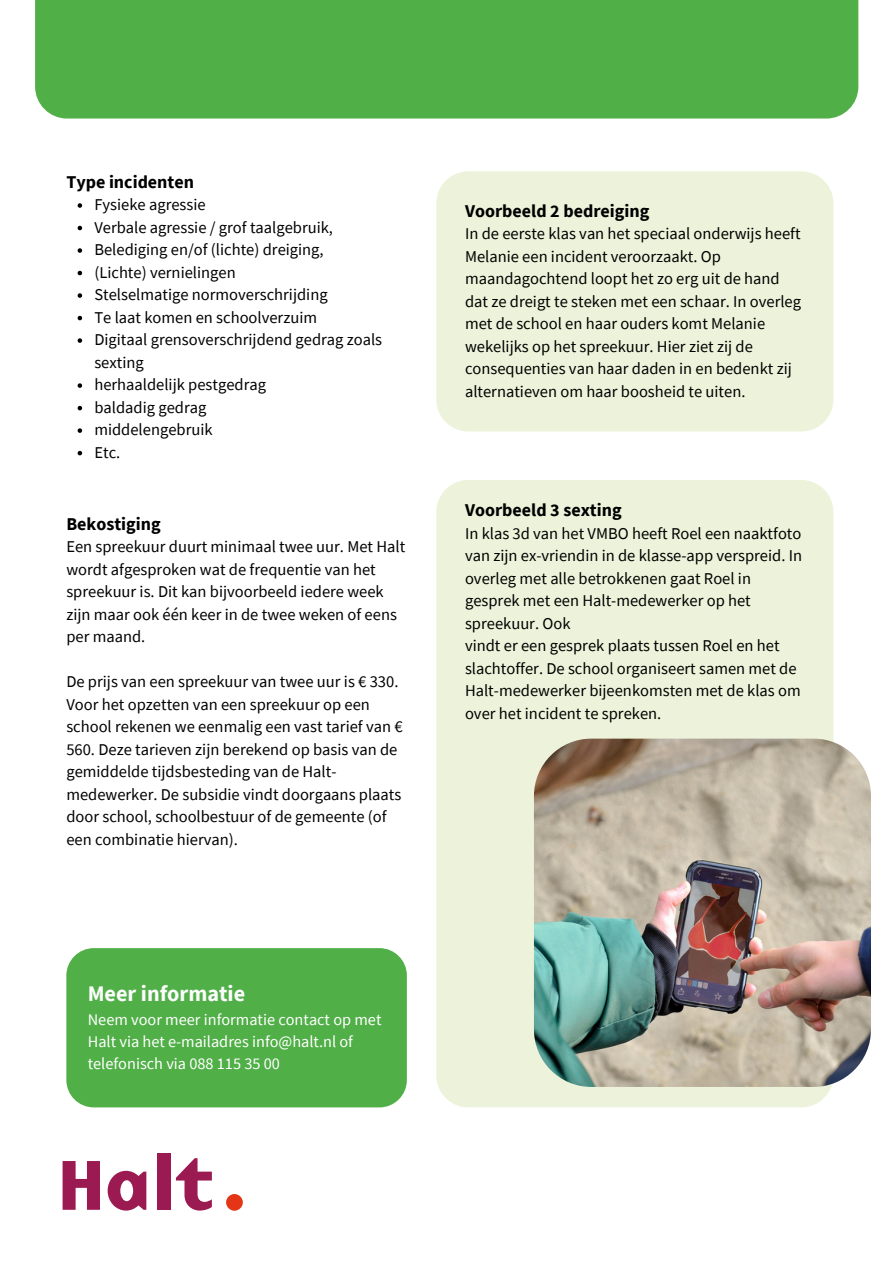
<style>
.page{position:relative;width:893px;height:1264px;background:#fff}
.page>*{position:absolute;margin:0;border:0;box-sizing:border-box;transform-origin:0 0}
.t1{font:700 22.2px "Source Sans Pro";color:#fcfcfc}
.t2{font:700 18px "Source Sans Pro";color:#000}
.t3{font:16.5px/22.5px "Source Sans Pro";color:#000}
.t4{font:16.2px/22.2px "Source Sans Pro";color:#fff}
</style>
<div class="page">
<svg style="left:63px;top:1161px;width:37px;height:48px"></svg>
<svg style="left:108px;top:1170px;width:38px;height:40px"></svg>
<div style="left:157px;top:1152px;width:13px;height:57px;background:#9c1a52"></div>
<svg style="left:176px;top:1158px;width:36px;height:52px"></svg>
<div style="left:226px;top:1193px;width:17px;height:17px;background:#e53517;border-radius:50%"></div>
<div style="left:35px;top:0;width:823px;height:118px;background:#50af47"></div>
<div style="left:436px;top:171px;width:397px;height:260px;background:#edf3da;border-radius:32px"></div>
<svg style="left:78px;top:203px;width:4px;height:5px"></svg>
<svg style="left:78px;top:226px;width:4px;height:4px"></svg>
<svg style="left:78px;top:248px;width:4px;height:5px"></svg>
<svg style="left:78px;top:271px;width:4px;height:4px"></svg>
<svg style="left:78px;top:293px;width:4px;height:5px"></svg>
<svg style="left:78px;top:316px;width:4px;height:4px"></svg>
<svg style="left:78px;top:338px;width:4px;height:5px"></svg>
<svg style="left:78px;top:383px;width:4px;height:5px"></svg>
<svg style="left:78px;top:406px;width:4px;height:4px"></svg>
<svg style="left:78px;top:428px;width:4px;height:5px"></svg>
<svg style="left:78px;top:451px;width:4px;height:4px"></svg>
<div style="left:436px;top:480px;width:397px;height:627px;background:#edf3da;border-radius:32px"></div>
<div style="left:66px;top:948px;width:341px;height:159px;background:#50af47;border-radius:27px"></div>
<img style="left:534px;top:738px;width:336px;height:348px;border-radius:57px">
<p class="t2" style="left:66px;top:170px;width:129px">Type incidenten</p>
<p class="t3" style="left:94px;top:193px;width:113px">Fysieke agressie</p>
<p class="t3" style="left:94px;top:215px;width:240px">Verbale agressie / grof taalgebruik,</p>
<p class="t3" style="left:94px;top:238px;width:231px">Belediging en/of (lichte) dreiging,</p>
<p class="t3" style="left:94px;top:260px;width:143px">(Lichte) vernielingen</p>
<p class="t3" style="left:94px;top:283px;width:235px">Stelselmatige normoverschrijding</p>
<p class="t3" style="left:94px;top:305px;width:224px">Te laat komen en schoolverzuim</p>
<p class="t3" style="left:94px;top:328px;width:289px">Digitaal grensoverschrijdend gedrag zoals sexting</p>
<p class="t3" style="left:94px;top:373px;width:173px">herhaaldelijk pestgedrag</p>
<p class="t3" style="left:94px;top:395px;width:113px">baldadig gedrag</p>
<p class="t3" style="left:94px;top:418px;width:120px">middelengebruik</p>
<p class="t3" style="left:94px;top:440px;width:27px">Etc.</p>
<p class="t2" style="left:66px;top:512px;width:96px">Bekostiging</p>
<p class="t3" style="left:66px;top:535px;width:340px">Een spreekuur duurt minimaal twee uur. Met Halt wordt afgesproken wat de frequentie van het spreekuur is. Dit kan bijvoorbeeld iedere week zijn maar ook één keer in de twee weken of eens per maand.</p>
<p class="t3" style="left:66px;top:670px;width:338px">De prijs van een spreekuur van twee uur is € 330.<br>Voor het opzetten van een spreekuur op een school rekenen we eenmalig een vast tarief van € 560. Deze tarieven zijn berekend op basis van de gemiddelde tijdsbesteding van de Halt&shy;medewerker. De subsidie vindt doorgaans plaats door school, schoolbestuur of de gemeente (of een combinatie hiervan).</p>
<p class="t1" style="left:88px;top:979px;width:159px">Meer informatie</p>
<p class="t4" style="left:88px;top:1007px;width:295px">Neem voor meer informatie contact op met<br>Halt via het e-mailadres info@halt.nl of telefonisch via 088 115 35 00</p>
<p class="t2" style="left:465px;top:199px;width:186px">Voorbeeld 2 bedreiging</p>
<p class="t3" style="left:465px;top:222px;width:337px">In de eerste klas van het speciaal onderwijs heeft Melanie een incident veroorzaakt. Op maandagochtend loopt het zo erg uit de hand dat ze dreigt te steken met een schaar. In overleg met de school en haar ouders komt Melanie wekelijks op het spreekuur. Hier ziet zij de consequenties van haar daden in en bedenkt zij alternatieven om haar boosheid te uiten.</p>
<p class="t2" style="left:465px;top:498px;width:158px">Voorbeeld 3 sexting</p>
<p class="t3" style="left:465px;top:521px;width:338px">In klas 3d van het VMBO heeft Roel een naaktfoto van zijn ex-vriendin in de klasse-app verspreid. In overleg met alle betrokkenen gaat Roel in gesprek met een Halt-medewerker op het spreekuur. Ook</p>
<p class="t3" style="left:465px;top:634px;width:337px">vindt er een gesprek plaats tussen Roel en het slachtoffer. De school organiseert samen met de Halt-medewerker bijeenkomsten met de klas om over het incident te spreken.</p>
</div>
